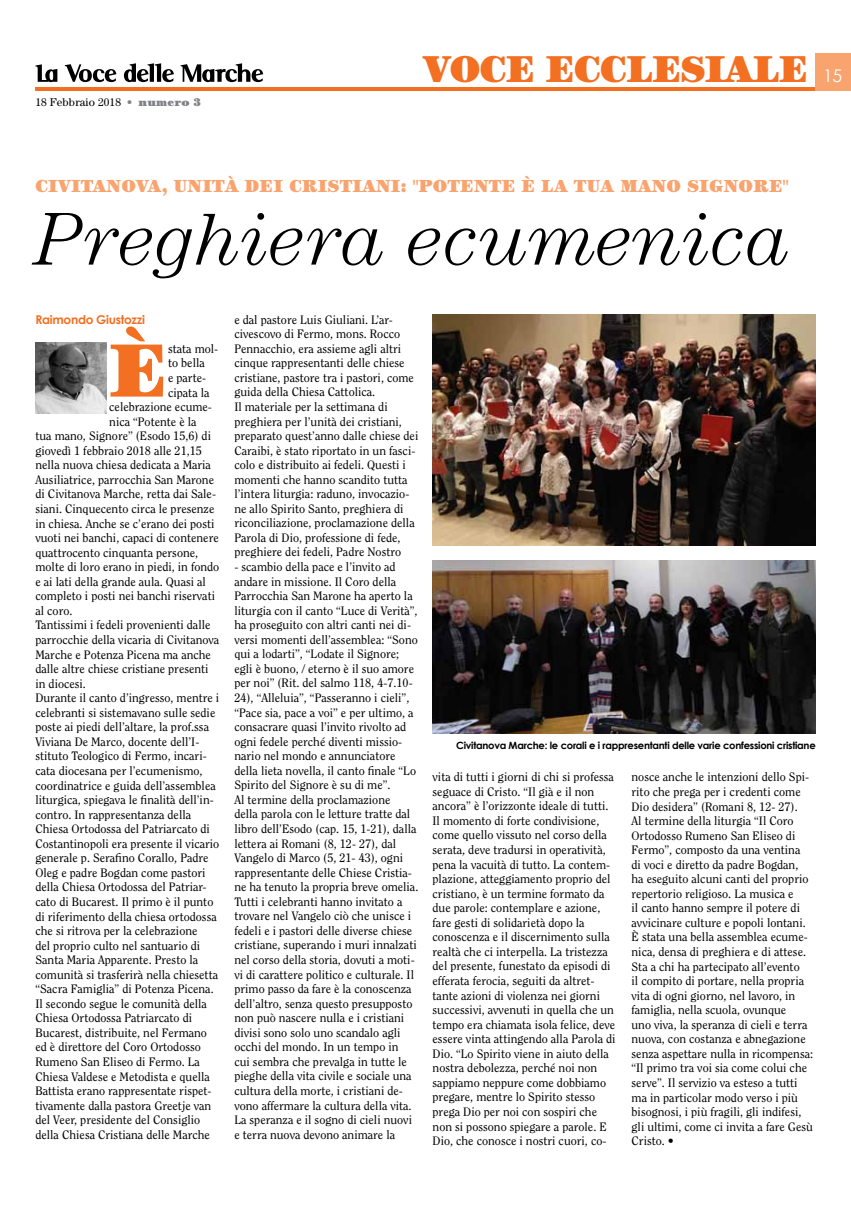
<style>
.page{position:relative;width:851px;height:1205px;background:#fff}
.page>*{position:absolute;margin:0;border:0;box-sizing:border-box;transform-origin:0 0}
.t1{font:900 75.62px "Century";color:#f36f21}
.t2{font:italic 300 75px "Century";letter-spacing:.01em;color:#000}
.t3{font:900 37.5px "Century";color:#f36f21}
.t4{font:900 17.5px "Century";letter-spacing:.01em;color:#f9a46f}
.t5{font:17.5px "Century Gothic";color:#fff}
.t6{font:12.12px/14.5px "Clearface";color:#000}
.t7{font:700 12.12px "Century Gothic";letter-spacing:-.025em;color:#f36f21}
.t8{font:11.25px "Century";letter-spacing:.01em;color:#000}
.t9{font:700 10px "Century Gothic";letter-spacing:-.025em;color:#000}
.s1{font-weight:300;color:#808285}
.s2{font-weight:900;color:#808285}
</style>
<div class="page">
<hr style="left:35px;top:87px;width:780px;height:4px;background:#f36f21">
<div style="left:815px;top:53px;width:35px;height:38px;background:#f9a46f"></div>
<svg style="left:35px;top:64px;width:22px;height:18px"></svg>
<svg style="left:65px;top:64px;width:51px;height:18px"></svg>
<svg style="left:124px;top:63px;width:50px;height:19px"></svg>
<svg style="left:180px;top:63px;width:83px;height:19px"></svg>
<img style="left:432px;top:314px;width:383px;height:231px">
<img style="left:432px;top:560px;width:383px;height:173px">
<img style="left:35px;top:343px;width:71px;height:71px">
<p class="t8" style="left:35px;top:95px;width:167px">18 Febbraio 2018 <span class="s1">•</span> <span class="s2">NUMERO 3</span></p>
<h3 class="t3" style="left:423px;top:46px;width:230px">VOCE ECCLESIALE</h3>
<h3 class="t5" style="left:823px;top:64px;width:20px">15</h3>
<h3 class="t4" style="left:35px;top:175px;width:754px">CIVITANOVA, UNITÀ DEI CRISTIANI: "POTENTE È LA TUA MANO SIGNORE"</h3>
<h2 class="t2" style="left:35px;top:197px;width:755px">Preghiera ecumenica</h2>
<p class="t7" style="left:35px;top:310px;width:111px">Raimondo Giustozzi</p>
<h1 class="t1" style="left:109px;top:325px;width:54px">È</h1>
<p class="t6" style="left:168px;top:341px;width:52px">stata mol-</p>
<p class="t6" style="left:168px;top:356px;width:38px">to bella</p>
<p class="t6" style="left:168px;top:371px;width:40px">e parte-</p>
<p class="t6" style="left:168px;top:385px;width:43px">cipata la</p>
<p class="t6" style="left:109px;top:400px;width:104px">celebrazione ecume-</p>
<p class="t6" style="left:109px;top:414px;width:89px">nica “Potente è la</p>
<p class="t6" style="left:35px;top:429px;width:177px">tua mano, Signore” (Esodo 15,6) di</p>
<p class="t6" style="left:35px;top:443px;width:168px">giovedì 1 febbraio 2018 alle 21,15</p>
<p class="t6" style="left:35px;top:458px;width:177px">nella nuova chiesa dedicata a Maria</p>
<p class="t6" style="left:35px;top:472px;width:180px">Ausiliatrice, parrocchia San Marone</p>
<p class="t6" style="left:35px;top:487px;width:182px">di Civitanova Marche, retta dai Sale-</p>
<p class="t6" style="left:35px;top:501px;width:180px">siani. Cinquecento circa le presenze</p>
<p class="t6" style="left:35px;top:516px;width:180px">in chiesa. Anche se c’erano dei posti</p>
<p class="t6" style="left:35px;top:531px;width:185px">vuoti nei banchi, capaci di contenere</p>
<p class="t6" style="left:35px;top:545px;width:164px">quattrocento cinquanta persone,</p>
<p class="t6" style="left:35px;top:560px;width:185px">molte di loro erano in piedi, in fondo</p>
<p class="t6" style="left:35px;top:574px;width:172px">e ai lati della grande aula. Quasi al</p>
<p class="t6" style="left:35px;top:589px;width:181px">completo i posti nei banchi riservati</p>
<p class="t6" style="left:35px;top:603px;width:39px">al coro.</p>
<p class="t6" style="left:35px;top:618px;width:176px">Tantissimi i fedeli provenienti dalle</p>
<p class="t6" style="left:35px;top:632px;width:185px">parrocchie della vicaria di Civitanova</p>
<p class="t6" style="left:35px;top:647px;width:177px">Marche e Potenza Picena ma anche</p>
<p class="t6" style="left:35px;top:662px;width:175px">dalle altre chiese cristiane presenti</p>
<p class="t6" style="left:35px;top:676px;width:52px">in diocesi.</p>
<p class="t6" style="left:35px;top:691px;width:185px">Durante il canto d’ingresso, mentre i</p>
<p class="t6" style="left:35px;top:705px;width:181px">celebranti si sistemavano sulle sedie</p>
<p class="t6" style="left:35px;top:720px;width:175px">poste ai piedi dell’altare, la prof.ssa</p>
<p class="t6" style="left:35px;top:734px;width:165px">Viviana De Marco, docente dell’I-</p>
<p class="t6" style="left:35px;top:749px;width:173px">stituto Teologico di Fermo, incari-</p>
<p class="t6" style="left:35px;top:763px;width:169px">cata diocesana per l’ecumenismo,</p>
<p class="t6" style="left:35px;top:778px;width:182px">coordinatrice e guida dell’assemblea</p>
<p class="t6" style="left:35px;top:792px;width:180px">liturgica, spiegava le finalità dell’in-</p>
<p class="t6" style="left:35px;top:807px;width:157px">contro. In rappresentanza della</p>
<p class="t6" style="left:35px;top:822px;width:176px">Chiesa Ortodossa del Patriarcato di</p>
<p class="t6" style="left:35px;top:836px;width:185px">Costantinopoli era presente il vicario</p>
<p class="t6" style="left:35px;top:851px;width:175px">generale p. Serafino Corallo, Padre</p>
<p class="t6" style="left:35px;top:865px;width:172px">Oleg e padre Bogdan come pastori</p>
<p class="t6" style="left:35px;top:880px;width:173px">della Chiesa Ortodossa del Patriar-</p>
<p class="t6" style="left:35px;top:894px;width:179px">cato di Bucarest. Il primo è il punto</p>
<p class="t6" style="left:35px;top:909px;width:183px">di riferimento della chiesa ortodossa</p>
<p class="t6" style="left:35px;top:923px;width:163px">che si ritrova per la celebrazione</p>
<p class="t6" style="left:35px;top:938px;width:166px">del proprio culto nel santuario di</p>
<p class="t6" style="left:35px;top:953px;width:164px">Santa Maria Apparente. Presto la</p>
<p class="t6" style="left:35px;top:967px;width:184px">comunità si trasferirà nella chiesetta</p>
<p class="t6" style="left:35px;top:982px;width:180px">“Sacra Famiglia” di Potenza Picena.</p>
<p class="t6" style="left:35px;top:996px;width:173px">Il secondo segue le comunità della</p>
<p class="t6" style="left:35px;top:1011px;width:158px">Chiesa Ortodossa Patriarcato di</p>
<p class="t6" style="left:35px;top:1025px;width:173px">Bucarest, distribuite, nel Fermano</p>
<p class="t6" style="left:35px;top:1040px;width:167px">ed è direttore del Coro Ortodosso</p>
<p class="t6" style="left:35px;top:1054px;width:166px">Rumeno San Eliseo di Fermo. La</p>
<p class="t6" style="left:35px;top:1069px;width:176px">Chiesa Valdese e Metodista e quella</p>
<p class="t6" style="left:35px;top:1083px;width:178px">Battista erano rappresentate rispet-</p>
<p class="t6" style="left:35px;top:1098px;width:177px">tivamente dalla pastora Greetje van</p>
<p class="t6" style="left:35px;top:1113px;width:166px">del Veer, presidente del Consiglio</p>
<p class="t6" style="left:35px;top:1127px;width:176px">della Chiesa Cristiana delle Marche</p>
<p class="t6" style="left:234px;top:312px;width:185px">e dal pastore Luis Giuliani. L’ar&shy;civescovo di Fermo, mons. Rocco Pennacchio, era assieme agli altri cinque rappresentanti delle chiese cristiane, pastore tra i pastori, come guida della Chiesa Cattolica.<br>Il materiale per la settimana di preghiera per l’unità dei cristiani, preparato quest’anno dalle chiese dei Caraibi, è stato riportato in un fasci&shy;colo e distribuito ai fedeli. Questi i momenti che hanno scandito tutta l’intera liturgia: raduno, invocazio&shy;ne allo Spirito Santo, preghiera di riconciliazione, proclamazione della Parola di Dio, professione di fede, preghiere dei fedeli, Padre Nostro</p>
<p class="t6" style="left:234px;top:559px;width:185px">- scambio della pace e l’invito ad andare in missione. Il Coro della Parrocchia San Marone ha aperto la liturgia con il canto “Luce di Verità”, ha proseguito con altri canti nei di&shy;versi momenti dell’assemblea: “Sono qui a lodarti”, “Lodate il Signore; egli è buono, / eterno è il suo amore per noi” (Rit. del salmo 118, 4-7.10- 24), “Alleluia”, “Passeranno i cieli”, “Pace sia, pace a voi” e per ultimo, a consacrare quasi l’invito rivolto ad ogni fedele perché diventi missio&shy;nario nel mondo e annunciatore della lieta novella, il canto finale “Lo Spirito del Signore è su di me”.<br>Al termine della proclamazione<br>della parola con le letture tratte dal libro dell’Esodo (cap. 15, 1-21), dalla lettera ai Romani (8, 12- 27), dal Vangelo di Marco (5, 21- 43), ogni rappresentante delle Chiese Cristia&shy;ne ha tenuto la propria breve omelia.<br>Tutti i celebranti hanno invitato a trovare nel Vangelo ciò che unisce i fedeli e i pastori delle diverse chiese cristiane, superando i muri innalzati nel corso della storia, dovuti a moti&shy;vi di carattere politico e culturale. Il primo passo da fare è la conoscenza dell’altro, senza questo presupposto non può nascere nulla e i cristiani divisi sono solo uno scandalo agli occhi del mondo. In un tempo in<br>cui sembra che prevalga in tutte le pieghe della vita civile e sociale una cultura della morte, i cristiani de&shy;vono affermare la cultura della vita.<br>La speranza e il sogno di cieli nuovi e terra nuova devono animare la</p>
<p class="t9" style="left:456px;top:738px;width:361px">Civitanova Marche: le corali e i rappresentanti delle varie confessioni cristiane</p>
<p class="t6" style="left:432px;top:770px;width:184px">vita di tutti i giorni di chi si professa seguace di Cristo. “Il già e il non ancora” è l’orizzonte ideale di tutti.<br>Il momento di forte condivisione, come quello vissuto nel corso della serata, deve tradursi in operatività, pena la vacuità di tutto. La contem&shy;plazione, atteggiamento proprio del cristiano, è un termine formato da due parole: contemplare e azione, fare gesti di solidarietà dopo la conoscenza e il discernimento sulla realtà che ci interpella. La tristezza del presente, funestato da episodi di efferata ferocia, seguiti da altret&shy;tante azioni di violenza nei giorni successivi, avvenuti in quella che un tempo era chiamata isola felice, deve essere vinta attingendo alla Parola di Dio. “Lo Spirito viene in aiuto della nostra debolezza, perché noi non sappiamo neppure come dobbiamo pregare, mentre lo Spirito stesso prega Dio per noi con sospiri che non si possono spiegare a parole. E Dio, che conosce i nostri cuori, co-</p>
<p class="t6" style="left:631px;top:770px;width:183px">nosce anche le intenzioni dello Spi&shy;rito che prega per i credenti come Dio desidera” (Romani 8, 12- 27).<br>Al termine della liturgia “Il Coro Ortodosso Rumeno San Eliseo di Fermo”, composto da una ventina<br>di voci e diretto da padre Bogdan, ha eseguito alcuni canti del proprio repertorio religioso. La musica e<br>il canto hanno sempre il potere di avvicinare culture e popoli lontani.<br>È stata una bella assemblea ecume&shy;nica, densa di preghiera e di attese.<br>Sta a chi ha partecipato all’evento<br>il compito di portare, nella propria vita di ogni giorno, nel lavoro, in famiglia, nella scuola, ovunque<br>uno viva, la speranza di cieli e terra nuova, con costanza e abnegazione senza aspettare nulla in ricompensa: “Il primo tra voi sia come colui che serve”. Il servizio va esteso a tutti ma in particolar modo verso i più bisognosi, i più fragili, gli indifesi, gli ultimi, come ci invita a fare Gesù Cristo. •</p>
</div>
